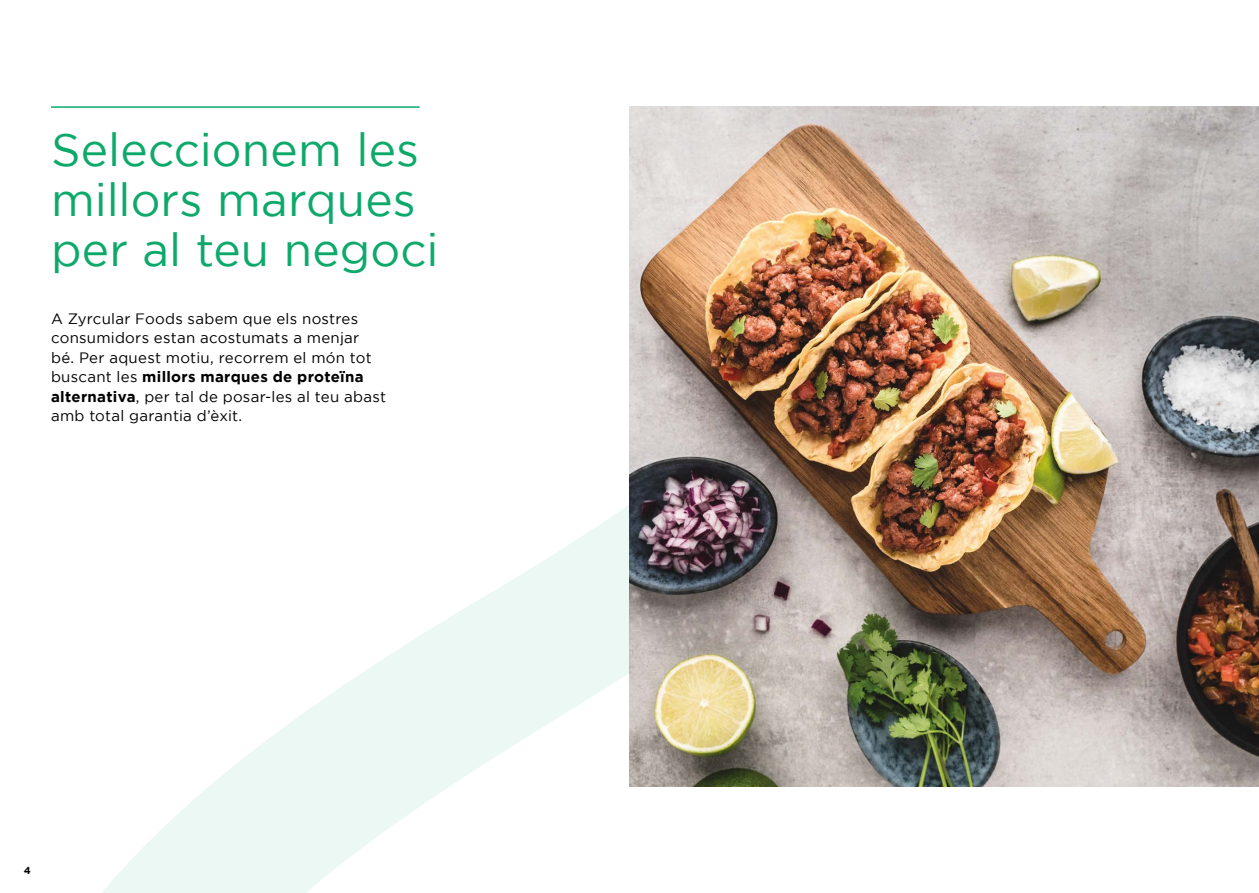
<style>
.page{position:relative;width:1259px;height:893px;background:#fff}
.page>*{position:absolute;margin:0;border:0;box-sizing:border-box;transform-origin:0 0}
.t1{font:46.05px/50.1px "Gotham";letter-spacing:.005em;color:#0da96b}
.t2{font:15px/19.5px "Gotham";letter-spacing:.02em;color:#000}
.t3{font:700 10.2px "Gotham";color:#000}
.s1{font-weight:700}
</style>
<div class="page">
<img style="left:629px;top:106px;width:630px;height:681px">
<svg style="left:102px;top:505px;width:527px;height:388px"></svg>
<hr style="left:51px;top:106px;width:369px;height:2px;background:#0da96b">
<h1 class="t1" style="left:51px;top:124px;width:389px">Seleccionem les millors marques per al teu negoci</h1>
<p class="t2" style="left:51px;top:308px;width:337px">A Zyrcular Foods sabem que els nostres consumidors estan acostumats a menjar bé. Per aquest motiu, recorrem el món tot buscant les <span class="s1">millors marques de proteïna alternativa</span>, per tal de posar-les al teu abast amb total garantia d’èxit.</p>
<p class="t3" style="left:24px;top:864px;width:8px">4</p>
</div>
